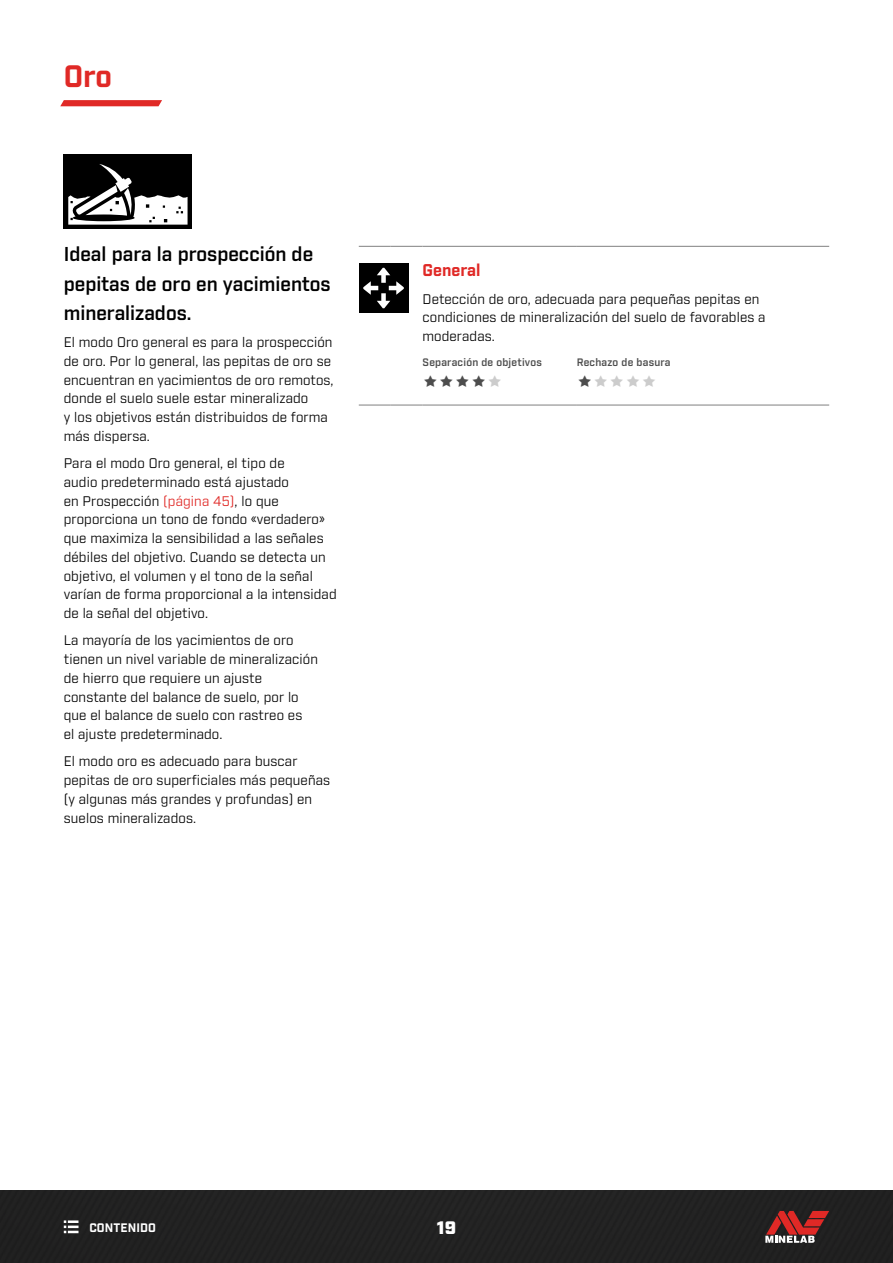
<style>
.page{position:relative;width:893px;height:1263px;background:#fff}
.page>*{position:absolute;margin:0;border:0;box-sizing:border-box;transform-origin:0 0}
.t1{font:700 30px "Industry";color:#e02926}
.t2{font:600 19.5px/29.2px "Industry";color:#000}
.t3{font:900 18px "Industry";color:#fff}
.t4{font:700 16.5px "Industry";color:#e02926}
.t5{font:13.5px/18.8px "Industry";letter-spacing:.01em;color:#000}
.t6{font:700 12px "Industry";letter-spacing:.01em;color:#fff}
.t7{font:600 10.5px "Industry";letter-spacing:.02em;color:#4d4d4d}
.s1{color:#e02926}
</style>
<div class="page">
<div style="left:0;top:1191px;width:893px;height:72px;background:#212121"></div>
<svg style="left:60px;top:100px;width:102px;height:6px"></svg>
<svg style="left:765px;top:1211px;width:64px;height:32px;background:#863c3b"></svg>
<svg style="left:64px;top:1220px;width:15px;height:13px"></svg>
<div style="left:64px;top:155px;width:128px;height:74px;background:#000"></div>
<svg style="left:68px;top:164px;width:120px;height:61px"></svg>
<hr style="left:359px;top:405px;width:32px;height:1px;background:#7f7f7f">
<hr style="left:391px;top:405px;width:32px;height:1px;background:#7f7f7f">
<hr style="left:423px;top:405px;width:154px;height:1px;background:#7f7f7f">
<hr style="left:577px;top:405px;width:252px;height:1px;background:#7f7f7f">
<hr style="left:359px;top:246px;width:32px;height:1px;background:#808080">
<hr style="left:391px;top:246px;width:32px;height:1px;background:#808080">
<hr style="left:423px;top:246px;width:154px;height:1px;background:#808080">
<hr style="left:577px;top:246px;width:252px;height:1px;background:#808080">
<div style="left:359px;top:263px;width:49px;height:50px;background:#000"></div>
<svg style="left:363px;top:268px;width:41px;height:40px"></svg>
<h1 class="t1" style="left:64px;top:58px;width:50px">Oro</h1>
<h2 class="t2" style="left:64px;top:241px;width:269px">Ideal para la prospección de pepitas de oro en yacimientos mineralizados.</h2>
<p class="t5" style="left:64px;top:333px;width:271px">El modo Oro general es para la prospección de oro. Por lo general, las pepitas de oro se encuentran en yacimientos de oro remotos, donde el suelo suele estar mineralizado<br>y los objetivos están distribuidos de forma más dispersa.</p>
<p class="t5" style="left:64px;top:454px;width:274px">Para el modo Oro general, el tipo de<br>audio predeterminado está ajustado<br>en Prospección <span class="s1">(página 45)</span>, lo que proporciona un tono de fondo «verdadero» que maximiza la sensibilidad a las señales débiles del objetivo. Cuando se detecta un objetivo, el volumen y el tono de la señal varían de forma proporcional a la intensidad de la señal del objetivo.</p>
<p class="t5" style="left:64px;top:631px;width:256px">La mayoría de los yacimientos de oro tienen un nivel variable de mineralización de hierro que requiere un ajuste constante del balance de suelo, por lo que el balance de suelo con rastreo es<br>el ajuste predeterminado.</p>
<p class="t5" style="left:64px;top:753px;width:268px">El modo oro es adecuado para buscar pepitas de oro superficiales más pequeñas (y algunas más grandes y profundas) en suelos mineralizados.</p>
<p class="t4" style="left:423px;top:260px;width:59px">General</p>
<p class="t5" style="left:423px;top:290px;width:345px">Detección de oro, adecuada para pequeñas pepitas en condiciones de mineralización del suelo de favorables a moderadas.</p>
<p class="t7" style="left:423px;top:356px;width:121px">Separación de objetivos</p>
<p class="t7" style="left:577px;top:356px;width:95px">Rechazo de basura</p>
<p class="t6" style="left:89px;top:1220px;width:68px">CONTENIDO</p>
<h3 class="t3" style="left:437px;top:1217px;width:21px">19</h3>
</div>
